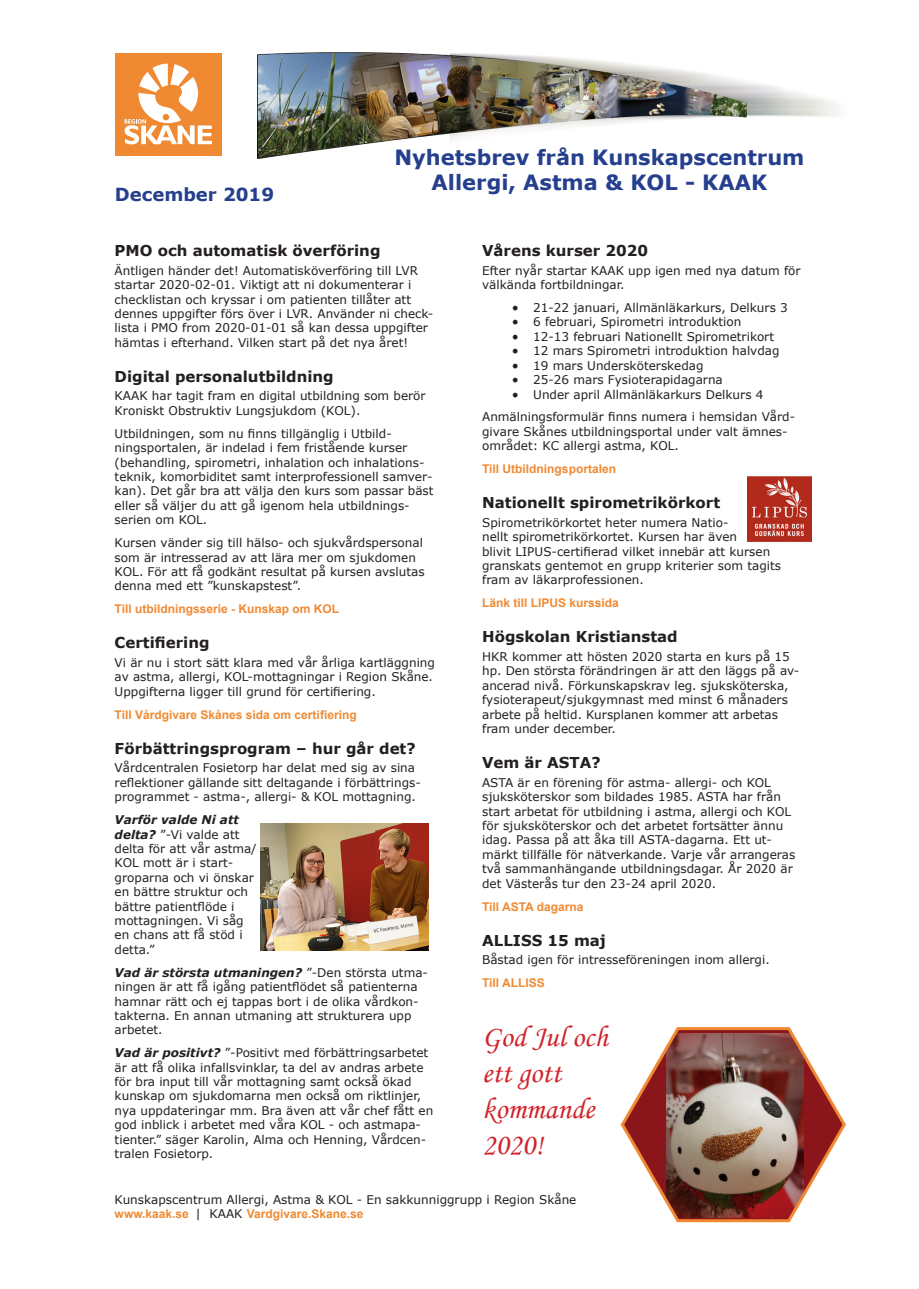
<style>
.page{position:relative;width:919px;height:1289px;background:#fff}
.page>*{position:absolute;margin:0;border:0;box-sizing:border-box;transform-origin:0 0}
.Brödtext_stycke{font:30px/36px "Monotype Corsiva";color:#d1232a}
.t1{font:700 21px/25.2px "Verdana";color:#253f8e;text-align:center}
.t2{font:700 18px "Verdana";color:#253f8e}
.Rubrik_3{font:700 15px "Verdana";color:#231f20}
.Brödtext_stycke-2{font:12px/14.4px "Verdana";color:#231f20}
.Brödtext_stycke-3{font:700 12px "Arial";color:#ef8a33}
.s1{font-weight:700;font-style:italic}
.s2{font-family:"Minion Pro";font-size:18px}
.s3{font-family:"Verdana";font-weight:400;color:#231f20}
</style>
<div class="page">
<img style="left:257px;top:53px;width:582px;height:105px">
<div style="left:115px;top:53px;width:106px;height:102px;background:#ef8a33"></div>
<svg style="left:124px;top:64px;width:88px;height:80px"></svg>
<img style="left:747px;top:476px;width:64px;height:65px">
<img style="left:620px;top:1027px;width:226px;height:196px">
<img style="left:261px;top:823px;width:168px;height:127px">
<p class="t2" style="left:115px;top:182px;width:161px">December 2019</p>
<h2 class="t1" style="left:394px;top:144px;width:411px">Nyhetsbrev från Kunskapscentrum<br>Allergi, Astma &amp; KOL - KAAK</h2>
<p class="Rubrik_3" style="left:115px;top:240px;width:267px">PMO och automatisk överföring</p>
<p class="Brödtext_stycke-2" style="left:115px;top:263px;width:320px">Äntligen händer det! Automatisköverföring till LVR startar 2020-02-01. Viktigt att ni dokumenterar i checklistan och kryssar i om patienten tillåter att dennes uppgifter förs över i LVR. Använder ni check&shy;lista i PMO from 2020-01-01 så kan dessa uppgifter hämtas i efterhand. Vilken start på det nya året!</p>
<p class="Rubrik_3" style="left:115px;top:366px;width:220px">Digital personalutbildning</p>
<p class="Brödtext_stycke-2" style="left:115px;top:389px;width:312px">KAAK har tagit fram en digital utbildning som berör<br>Kroniskt Obstruktiv Lungsjukdom (KOL).</p>
<p class="Brödtext_stycke-2" style="left:115px;top:426px;width:320px">Utbildningen, som nu finns tillgänglig i Utbild&shy;ningsportalen, är indelad i fem fristående kurser (behandling, spirometri, inhalation och inhalations&shy;teknik, komorbiditet samt interprofessionell samver&shy;kan). Det går bra att välja den kurs som passar bäst eller så väljer du att gå igenom hela utbildnings‑ serien om KOL.</p>
<p class="Brödtext_stycke-2" style="left:115px;top:535px;width:311px">Kursen vänder sig till hälso- och sjukvårdspersonal som är intresserad av att lära mer om sjukdomen KOL. För att få godkänt resultat på kursen avslutas denna med ett ”kunskapstest”.</p>
<p class="Brödtext_stycke-3" style="left:115px;top:600px;width:226px">Till utbildningsserie - Kunskap om KOL</p>
<p class="Rubrik_3" style="left:115px;top:632px;width:96px">Certifiering</p>
<p class="Brödtext_stycke-2" style="left:115px;top:655px;width:322px">Vi är nu i stort sätt klara med vår årliga kartläggning av astma, allergi, KOL-mottagningar i Region Skåne.<br>Uppgifterna ligger till grund för certifiering.</p>
<p class="Brödtext_stycke-3" style="left:115px;top:706px;width:243px">Till Vårdgivare Skånes sida om certifiering</p>
<p class="Rubrik_3" style="left:115px;top:737px;width:302px">Förbättringsprogram – hur går det?</p>
<p class="Brödtext_stycke-2" style="left:115px;top:760px;width:307px">Vårdcentralen Fosietorp har delat med sig av sina reflektioner gällande sitt deltagande i förbättrings&shy;programmet - astma-, allergi- &amp; KOL mottagning.</p>
<p class="Brödtext_stycke-2" style="left:115px;top:812px;width:144px"><span class="s1">Varför valde Ni att delta?</span> ”-Vi valde att delta för att vår astma/<br>KOL mott är i start&shy;groparna och vi önskar en bättre struktur och bättre patientflöde i mottagningen. Vi såg en chans att få stöd i detta.”</p>
<p class="Brödtext_stycke-2" style="left:115px;top:965px;width:315px"><span class="s1">Vad är största utmaningen?</span> ”-Den största utma&shy;ningen är att få igång patientflödet så patienterna hamnar rätt och ej tappas bort i de olika vårdkon&shy;takterna. En annan utmaning att strukturera upp arbetet.</p>
<p class="Brödtext_stycke-2" style="left:115px;top:1045px;width:320px"><span class="s1">Vad är positivt?</span> ”-Positivt med förbättringsarbetet är att få olika infallsvinklar, ta del av andras arbete för bra input till vår mottagning samt också ökad kunskap om sjukdomarna men också om riktlinjer, nya uppdateringar mm. Bra även att vår chef fått en god inblick i arbetet med våra KOL - och astmapa&shy;tienter.” säger Karolin, Alma och Henning, Vårdcen&shy;tralen Fosietorp.</p>
<p class="Rubrik_3" style="left:482px;top:240px;width:167px">Vårens kurser 2020</p>
<p class="Brödtext_stycke-2" style="left:482px;top:263px;width:320px">Efter nyår startar KAAK upp igen med nya datum för välkända fortbildningar.</p>
<p class="Brödtext_stycke-2" style="left:512px;top:300px;width:277px"><span class="s2">•</span> 21-22 januari, Allmänläkarkurs, Delkurs 3</p>
<p class="Brödtext_stycke-2" style="left:512px;top:315px;width:231px"><span class="s2">•</span> 6 februari, Spirometri introduktion</p>
<p class="Brödtext_stycke-2" style="left:512px;top:329px;width:264px"><span class="s2">•</span> 12-13 februari Nationellt Spirometrikort</p>
<p class="Brödtext_stycke-2" style="left:512px;top:343px;width:269px"><span class="s2">•</span> 12 mars Spirometri introduktion halvdag</p>
<p class="Brödtext_stycke-2" style="left:512px;top:358px;width:193px"><span class="s2">•</span> 19 mars Undersköterskedag</p>
<p class="Brödtext_stycke-2" style="left:512px;top:372px;width:212px"><span class="s2">•</span> 25-26 mars Fysioterapidagarna</p>
<p class="Brödtext_stycke-2" style="left:512px;top:387px;width:253px"><span class="s2">•</span> Under april Allmänläkarkurs Delkurs 4</p>
<p class="Brödtext_stycke-2" style="left:482px;top:410px;width:314px">Anmälningsformulär finns numera i hemsidan Vård&shy;givare Skånes utbildningsportal under valt ämnes&shy;området: KC allergi astma, KOL.</p>
<p class="Brödtext_stycke-3" style="left:482px;top:460px;width:135px">Till Utbildningsportalen</p>
<p class="Rubrik_3" style="left:482px;top:492px;width:239px">Nationellt spirometrikörkort</p>
<p class="Brödtext_stycke-2" style="left:482px;top:515px;width:300px">Spirometrikörkortet heter numera Natio-<br>nellt spirometrikörkortet. Kursen har även<br>blivit LIPUS-certifierad vilket innebär att kursen granskats gentemot en grupp kriterier som tagits fram av läkarprofessionen.</p>
<p class="Brödtext_stycke-3" style="left:482px;top:594px;width:138px">Länk till LIPUS kurssida</p>
<p class="Rubrik_3" style="left:482px;top:626px;width:197px">Högskolan Kristianstad</p>
<p class="Brödtext_stycke-2" style="left:482px;top:649px;width:319px">HKR kommer att hösten 2020 starta en kurs på 15 hp. Den största förändringen är att den läggs på av&shy;ancerad nivå. Förkunskapskrav leg. sjuksköterska, fysioterapeut/sjukgymnast med minst 6 månaders arbete på heltid. Kursplanen kommer att arbetas fram under december.</p>
<p class="Rubrik_3" style="left:482px;top:752px;width:120px">Vem är ASTA?</p>
<p class="Brödtext_stycke-2" style="left:482px;top:775px;width:314px">ASTA är en förening för astma- allergi- och KOL sjuksköterskor som bildades 1985. ASTA har från start arbetat för utbildning i astma, allergi och KOL för sjuksköterskor och det arbetet fortsätter ännu idag. Passa på att åka till ASTA-dagarna. Ett ut&shy;märkt tillfälle för nätverkande. Varje vår arrangeras två sammanhängande utbildningsdagar. År 2020 är det Västerås tur den 23-24 april 2020.</p>
<p class="Brödtext_stycke-3" style="left:482px;top:897px;width:103px">Till ASTA dagarna</p>
<p class="Rubrik_3" style="left:482px;top:929px;width:125px">ALLISS 15 maj</p>
<p class="Brödtext_stycke-2" style="left:482px;top:952px;width:289px">Båstad igen för intresseföreningen inom allergi.</p>
<p class="Brödtext_stycke-3" style="left:482px;top:974px;width:64px">Till ALLISS</p>
<p class="Brödtext_stycke" style="left:482px;top:1018px;width:127px">God Jul och ett gott kommande<br>2020!</p>
<p class="Brödtext_stycke-2" style="left:115px;top:1191px;width:463px">Kunskapscentrum Allergi, Astma &amp; KOL - En sakkunniggrupp i Region Skåne</p>
<p class="Brödtext_stycke-3" style="left:115px;top:1205px;width:250px">www.kaak.se <span class="s3">| KAAK</span> Vardgivare.Skane.se</p>
</div>
